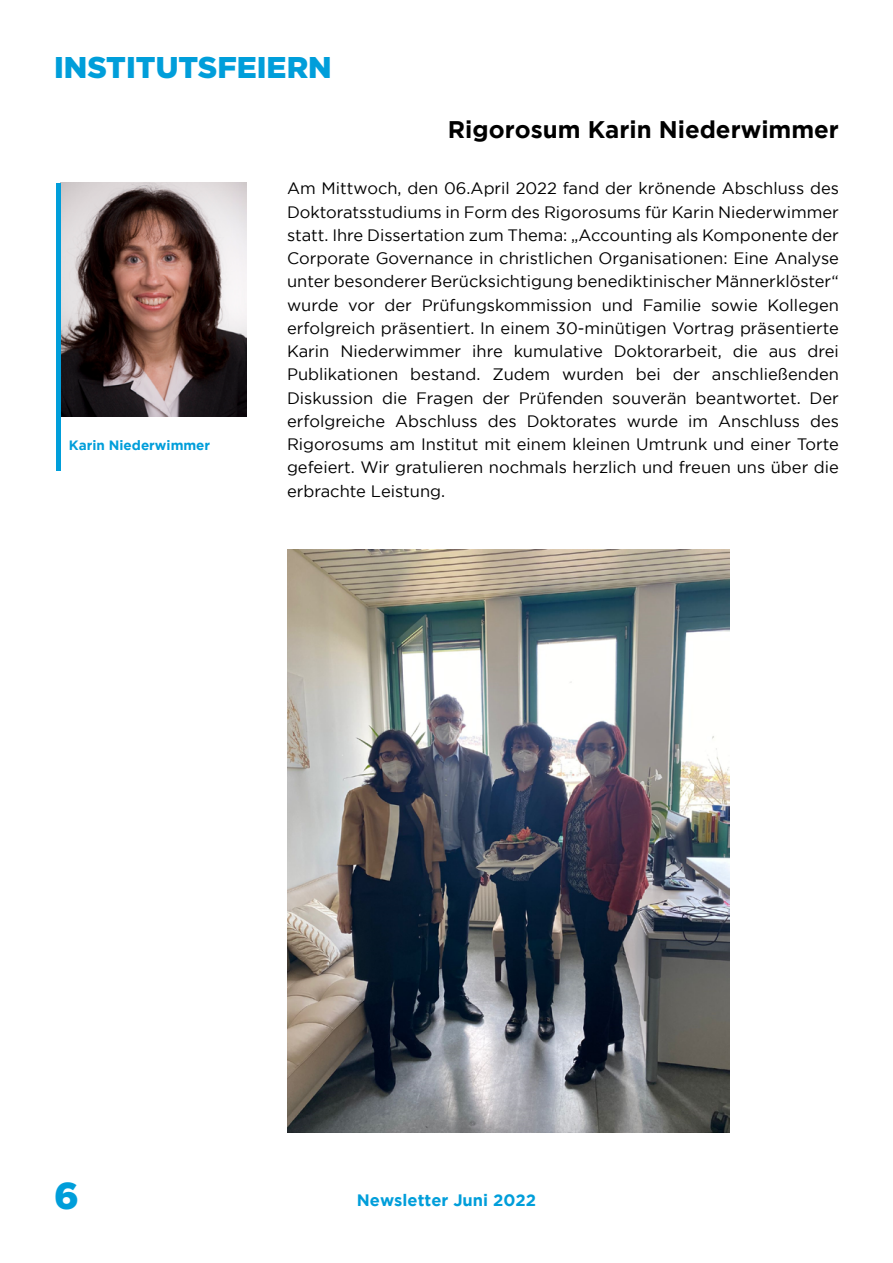
<style>
.page{position:relative;width:893px;height:1263px;background:#fff}
.page>*{position:absolute;margin:0;border:0;box-sizing:border-box;transform-origin:0 0}
.t1{font:900 37.5px "Gotham";color:#009eda}
.t2{font:900 30px "Gotham";color:#009eda}
.t3{font:700 24px "Gotham";color:#000}
.t4{font:16.5px/23.2px "Gotham";color:#000;text-align:justify}
.t5{font:700 16.5px "Gotham";color:#009eda}
.t6{font:700 13.5px "Gotham";color:#009eda}
</style>
<div class="page">
<img style="left:60px;top:183px;width:186px;height:233px">
<hr style="left:56px;top:183px;width:4px;height:287px;background:#009eda">
<img style="left:287px;top:550px;width:442px;height:583px">
<h2 class="t2" style="left:54px;top:50px;width:279px">INSTITUTSFEIERN</h2>
<h3 class="t3" style="left:448px;top:116px;width:392px">Rigorosum Karin Niederwimmer</h3>
<p class="t6" style="left:69px;top:437px;width:143px">Karin Niederwimmer</p>
<p class="t4" style="left:287px;top:177px;width:553px">Am Mittwoch, den 06.April 2022 fand der krönende Abschluss des Doktoratsstudiums in Form des Rigorosums für Karin Niederwimmer statt. Ihre Dissertation zum Thema: „Accounting als Komponente der Corporate Governance in christlichen Organisationen: Eine Analyse unter besonderer Berücksichtigung benediktinischer Männerklöster“ wurde vor der Prüfungskommission und Familie sowie Kollegen erfolgreich präsentiert. In einem 30-minütigen Vortrag präsentierte Karin Niederwimmer ihre kumulative Doktorarbeit, die aus drei Publikationen bestand. Zudem wurden bei der anschließenden Diskussion die Fragen der Prüfenden souverän beantwortet. Der erfolgreiche Abschluss des Doktorates wurde im Anschluss des Rigorosums am Institut mit einem kleinen Umtrunk und einer Torte gefeiert. Wir gratulieren nochmals herzlich und freuen uns über die erbrachte Leistung.</p>
<h1 class="t1" style="left:54px;top:1174px;width:26px">6</h1>
<p class="t5" style="left:357px;top:1191px;width:181px">Newsletter Juni 2022</p>
</div>
